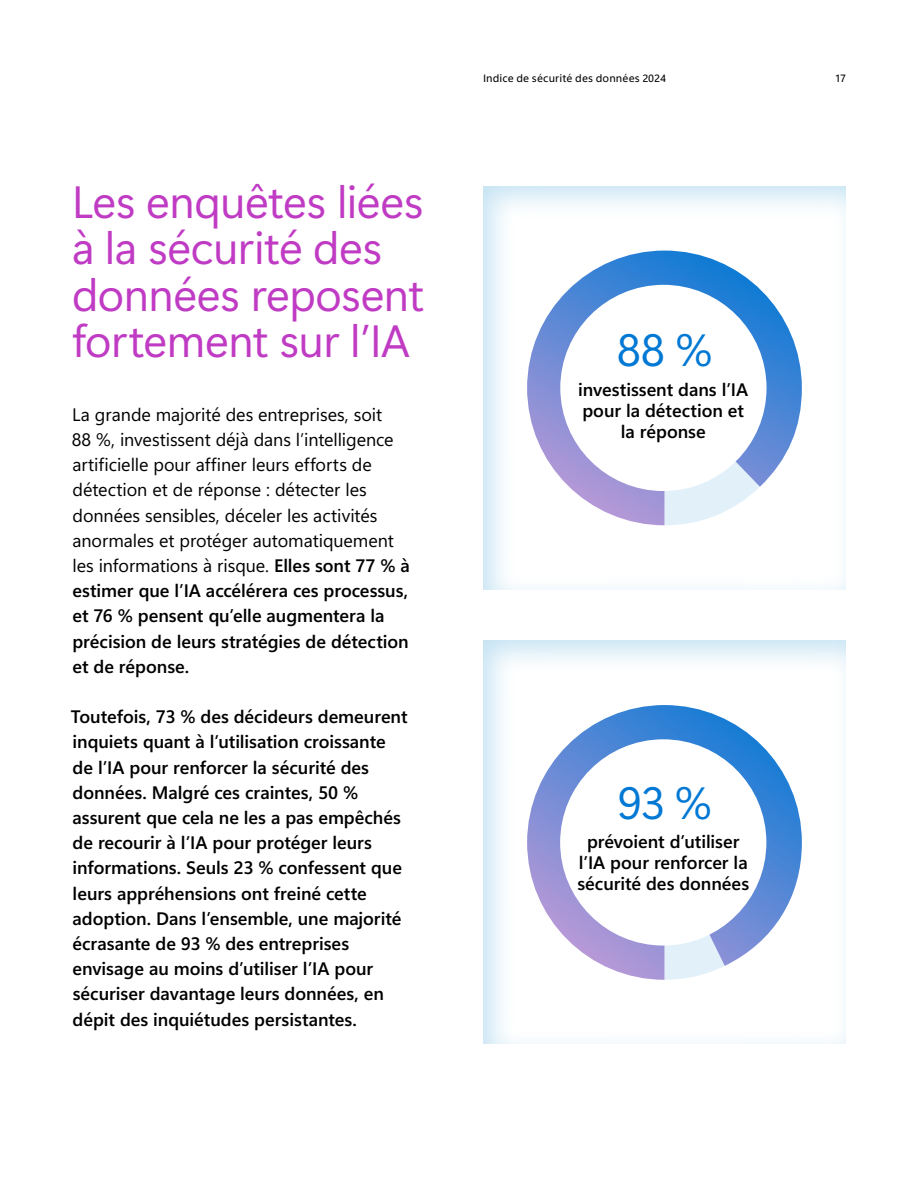
<style>
.page{position:relative;width:918px;height:1188px;background:#fff}
.page>*{position:absolute;margin:0;border:0;box-sizing:border-box;transform-origin:0 0}
.t1{font:45px/46.5px "Segoe Sans 240000";letter-spacing:-.01em;color:#c03bc4}
.Large_Display_Type{font:45px "Segoe Sans 240000";color:#0078d4}
.Body_copy{font:18px/25.2px "Segoe Sans a 8000";color:#000;text-align:center}
.Body_copy-2{font:18px/25.2px "Segoe Sans a 8000";letter-spacing:-.005em;color:#000}
.t2{font:10.5px "Segoe Sans 50000";letter-spacing:.01em;color:#000}
.s1{font-style:inherit}
</style>
<div class="page">
<div style="left:470px;top:176px;width:388px;height:414px;background:#8dc8e8;opacity:.5"></div>
<div style="left:470px;top:630px;width:388px;height:414px;background:#8dc8e8;opacity:.5"></div>
<svg style="left:527px;top:251px;width:275px;height:274px"></svg>
<svg style="left:527px;top:705px;width:275px;height:275px"></svg>
<div style="left:560px;top:285px;width:207px;height:206px;background:#fff;border-radius:50%"></div>
<div style="left:560px;top:739px;width:206px;height:207px;background:#fff;border-radius:50%"></div>
<h2 class="t1" style="left:72px;top:178px;width:354px">Les enquêtes liées à la sécurité des données reposent fortement sur l’IA</h2>
<p class="Body_copy-2" style="left:72px;top:401px;width:340px">La grande majorité des entreprises, soit<br>88 %, investissent déjà dans l’intelligence artificielle pour affiner leurs efforts de détection et de réponse : détecter les données sensibles, déceler les activités anormales et protéger automatiquement les informations à risque. <span class="s1">Elles sont 77 % à estimer que l’IA accélérera ces processus, et 76 % pensent qu’elle augmentera la précision de leurs stratégies de détection et de réponse.</span></p>
<p class="Body_copy" style="left:71px;top:704px;width:338px;text-align:left">Toutefois, 73 % des décideurs demeurent inquiets quant à l’utilisation croissante de l’IA pour renforcer la sécurité des données. Malgré ces craintes, 50 % assurent que cela ne les a pas empêchés de recourir à l’IA pour protéger leurs informations. Seuls 23 % confessent que leurs appréhensions ont freiné cette adoption. Dans l’ensemble, une majorité écrasante de 93 % des entreprises envisage au moins d’utiliser l’IA pour sécuriser davantage leurs données, en dépit des inquiétudes persistantes.</p>
<p class="t2" style="left:483px;top:71px;width:185px">Indice de sécurité des données 2024</p>
<p class="t2" style="left:836px;top:71px;width:12px">17</p>
<p class="Large_Display_Type" style="left:617px;top:319px;width:97px">88 %</p>
<p class="Body_copy" style="left:578px;top:379px;width:171px;line-height:21px">investissent dans l’IA pour la détection et la réponse</p>
<p class="Large_Display_Type" style="left:617px;top:772px;width:96px">93 %</p>
<p class="Body_copy" style="left:577px;top:831px;width:173px;line-height:21px">prévoient d’utiliser l’IA pour renforcer la sécurité des données</p>
</div>
